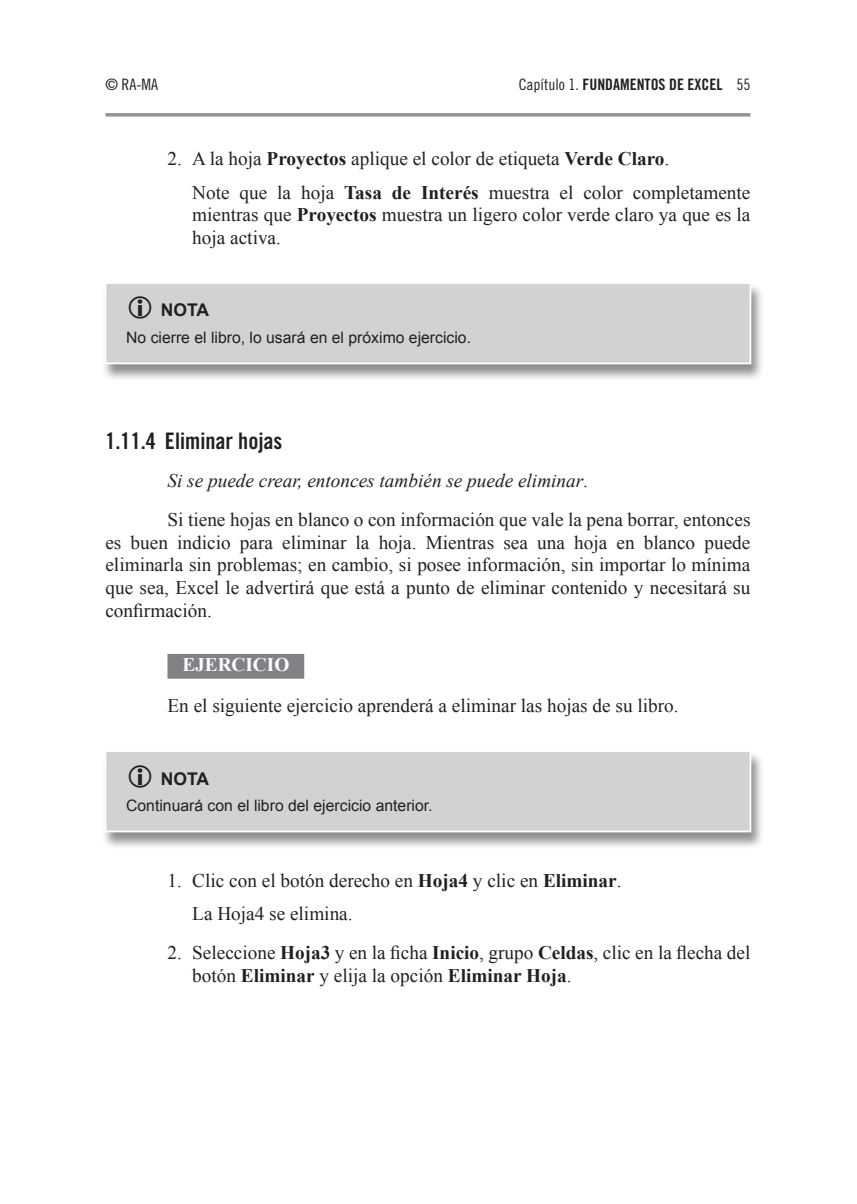
<style>
.page{position:relative;width:857px;height:1204px;background:#fff}
.page>*{position:absolute;margin:0;border:0;box-sizing:border-box;transform-origin:0 0}
.t1{font:22.75px "Trade Gothic LT Std Bd Cn 20";color:#231f20}
.t2{font:19.25px/22.8px "Times New Roman";color:#231f20}
.t3{font:700 19.25px "Times New Roman";color:#fff}
.t4{font:700 17.5px "Arial";color:#231f20}
.t5{font:15.75px "Arial";color:#231f20}
.t6{font:15.75px "Trade Gothic LT Std Bd Cn 20";color:#231f20}
.t7{font:15.75px "Trade Gothic LT Std Cn 18";color:#231f20}
.s1{font-family:"Trade Gothic LT Std Cn 18"}
.s2{font-weight:700}
.s3{font-style:italic}
</style>
<div class="page">
<svg style="left:105px;top:113px;width:645px;height:4px;background:#a0a1a4"></svg>
<div style="left:167px;top:654px;width:137px;height:24px;background:#808285"></div>
<div style="left:101px;top:282px;width:663px;height:99px;background:#231f20;opacity:.5"></div>
<svg style="left:104px;top:282px;width:648px;height:83px;background:#d2d3d5"></svg>
<div style="left:101px;top:750px;width:663px;height:99px;background:#231f20;opacity:.5"></div>
<svg style="left:104px;top:750px;width:648px;height:83px;background:#d2d3d5"></svg>
<svg style="left:129px;top:296px;width:22px;height:23px"></svg>
<svg style="left:129px;top:764px;width:22px;height:23px"></svg>
<p class="t7" style="left:105px;top:75px;width:54px">© RA-MA</p>
<p class="t6" style="left:519px;top:75px;width:233px"><span class="s1">Capítulo 1.</span> FUNDAMENTOS DE EXCEL <span class="s1">55</span></p>
<p class="t2" style="left:192px;top:142px;width:560px;line-height:33.2px;text-indent:-25px">2. A la hoja <span class="s2">Proyectos</span> aplique el color de etiqueta <span class="s2">Verde Claro</span>.<br>Note que la hoja <span class="s2">Tasa de Interés</span> muestra el color completamente</p>
<p class="t2" style="left:192px;top:203px;width:560px">mientras que <span class="s2">Proyectos</span> muestra un ligero color verde claro ya que es la hoja activa.</p>
<p class="t4" style="left:161px;top:299px;width:50px">NOTA</p>
<p class="t5" style="left:126px;top:327px;width:346px">No cierre el libro, lo usará en el próximo ejercicio.</p>
<p class="t1" style="left:105px;top:427px;width:178px">1.11.4 Eliminar hojas</p>
<p class="t2" style="left:167px;top:461px;width:584px;line-height:38.5px"><span class="s3">Si se puede crear, entonces también se puede eliminar</span>.<br>Si tiene hojas en blanco o con información que vale la pena borrar, entonces</p>
<p class="t2" style="left:105px;top:530px;width:646px;text-align:justify">es buen indicio para eliminar la hoja. Mientras sea una hoja en blanco puede eliminarla sin problemas; en cambio, si posee información, sin importar lo mínima que sea, Excel le advertirá que está a punto de eliminar contenido y necesitará su confirmación.</p>
<p class="t3" style="left:182px;top:651px;width:108px">EJERCICIO</p>
<p class="t2" style="left:167px;top:694px;width:513px">En el siguiente ejercicio aprenderá a eliminar las hojas de su libro.</p>
<p class="t4" style="left:161px;top:767px;width:50px">NOTA</p>
<p class="t5" style="left:126px;top:795px;width:308px">Continuará con el libro del ejercicio anterior.</p>
<p class="t2" style="left:192px;top:864px;width:431px;line-height:33.2px;text-indent:-25px">1. Clic con el botón derecho en <span class="s2">Hoja4</span> y clic en <span class="s2">Eliminar</span>.<br>La Hoja4 se elimina.</p>
<p class="t2" style="left:192px;top:940px;width:560px;text-indent:-25px">2. Seleccione <span class="s2">Hoja3</span> y en la ficha <span class="s2">Inicio</span>, grupo <span class="s2">Celdas</span>, clic en la flecha del botón <span class="s2">Eliminar</span> y elija la opción <span class="s2">Eliminar Hoja</span>.</p>
</div>
